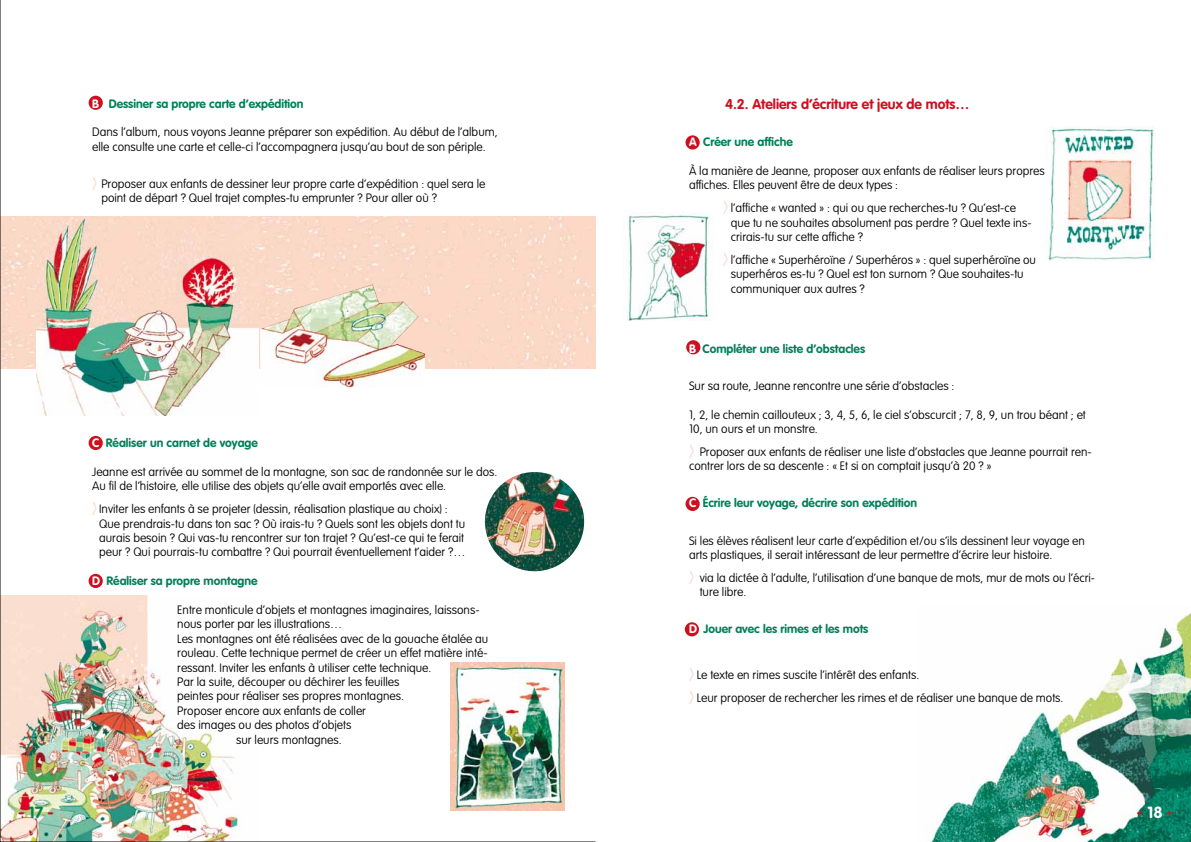
<style>
.page{position:relative;width:1191px;height:842px;background:#fff}
.page>*{position:absolute;margin:0;border:0;box-sizing:border-box;transform-origin:0 0}
.t1{font:700 16px "VAG Rounded";color:#cd0f1f}
.t2{font:700 14px "VAG Rounded";color:#cd0f1f}
.t3{font:100 12px/14.4px "VAG Rounded";color:#000}
.t4{font:700 12px "VAG Rounded";color:#008058}
.s1{color:#fff}
.s2{font-family:"Amatic";font-weight:700;font-size:19px;color:#fad7c5}
.s3{color:#008058}
</style>
<div class="page">
<svg style="left:0;top:0;width:596px;height:842px"></svg>
<img style="left:926px;top:612px;width:265px;height:230px">
<div style="left:685px;top:622px;width:14px;height:14px;background:#cd0f1f;border-radius:50%"></div>
<div style="left:685px;top:497px;width:14px;height:14px;background:#cd0f1f;border-radius:50%"></div>
<div style="left:686px;top:340px;width:14px;height:14px;background:#cd0f1f;border-radius:50%"></div>
<div style="left:685px;top:135px;width:14px;height:15px;background:#cd0f1f;border-radius:50%"></div>
<img style="left:1045px;top:126px;width:109px;height:135px">
<img style="left:628px;top:214px;width:81px;height:106px">
<p class="t4" style="left:92px;top:96px;width:213px"><span class="s1">B</span> Dessiner sa propre carte d’expédition</p>
<p class="t3" style="left:92px;top:125px;width:407px">Dans l’album, nous voyons Jeanne préparer son expédition. Au début de l’album, elle consulte une carte et celle-ci l’accompagnera jusqu’au bout de son périple.</p>
<p class="t3" style="left:101px;top:177px;width:385px;text-indent:-9px"><span class="s2">&gt;</span> Proposer aux enfants de dessiner leur propre carte d’expédition : quel sera le point de départ ? Quel trajet comptes-tu emprunter ? Pour aller où ?</p>
<h1 class="t1" style="left:18px;top:803px;width:37px">- <span class="s3">17</span> -</h1>
<p class="t4" style="left:92px;top:436px;width:167px"><span class="s1">C</span> Réaliser un carnet de voyage</p>
<p class="t3" style="left:92px;top:465px;width:407px">Jeanne est arrivée au sommet de la montagne, son sac de randonnée sur le dos.<br>Au fil de l’histoire, elle utilise des objets qu’elle avait emportés avec elle.</p>
<p class="t3" style="left:99px;top:502px;width:368px;text-indent:-7px"><span class="s2">&gt;</span> Inviter les enfants à se projeter (dessin, réalisation plastique au choix) :<br>Que prendrais-tu dans ton sac ? Où irais-tu ? Quels sont les objets dont tu aurais besoin ? Qui vas-tu rencontrer sur ton trajet ? Qu’est-ce qui te ferait peur ? Qui pourrais-tu combattre ? Qui pourrait éventuellement t’aider ?…</p>
<p class="t4" style="left:92px;top:574px;width:167px"><span class="s1">D</span> Réaliser sa propre montagne</p>
<p class="t3" style="left:177px;top:603px;width:304px">Entre monticule d’objets et montagnes imaginaires, laissons-</p>
<p class="t3" style="left:177px;top:617px;width:167px">nous porter par les illustrations…</p>
<p class="t3" style="left:177px;top:632px;width:312px">Les montagnes ont été réalisées avec de la gouache étalée au</p>
<p class="t3" style="left:177px;top:646px;width:312px">rouleau. Cette technique permet de créer un effet matière inté-</p>
<p class="t3" style="left:177px;top:661px;width:256px">ressant. Inviter les enfants à utiliser cette technique.</p>
<p class="t3" style="left:177px;top:675px;width:224px">Par la suite, découper ou déchirer les feuilles</p>
<p class="t3" style="left:177px;top:689px;width:228px">peintes pour réaliser ses propres montagnes.</p>
<p class="t3" style="left:177px;top:704px;width:190px">Proposer encore aux enfants de coller</p>
<p class="t3" style="left:177px;top:718px;width:176px">des images ou des photos d’objets</p>
<p class="t3" style="left:236px;top:733px;width:107px">sur leurs montagnes.</p>
<p class="t2" style="left:725px;top:96px;width:246px">4.2. Ateliers d’écriture et jeux de mots…</p>
<p class="t4" style="left:689px;top:135px;width:105px"><span class="s1">A</span> Créer une affiche</p>
<p class="t3" style="left:689px;top:164px;width:357px">à la manière de Jeanne, proposer aux enfants de réaliser leurs propres affiches. Elles peuvent être de deux types :</p>
<p class="t3" style="left:731px;top:201px;width:302px;text-indent:-8px"><span class="s2">&gt;</span> l’affiche « wanted » : qui ou que recherches-tu ? Qu’est-ce que tu ne souhaites absolument pas perdre ? Quel texte ins&shy;crirais-tu sur cette affiche ?</p>
<p class="t3" style="left:731px;top:253px;width:307px;text-indent:-8px"><span class="s2">&gt;</span> l’affiche « Superhéroïne / Superhéros » : quel superhéroïne ou superhéros es-tu ? Quel est ton surnom ? Que souhaites-tu communiquer aux autres ?</p>
<p class="t4" style="left:689px;top:341px;width:178px"><span class="s1">B</span> Compléter une liste d’obstacles</p>
<p class="t3" style="left:689px;top:379px;width:267px">Sur sa route, Jeanne rencontre une série d’obstacles :</p>
<p class="t3" style="left:689px;top:407px;width:398px">1, 2, le chemin caillouteux ; 3, 4, 5, 6, le ciel s’obscurcit ; 7, 8, 9, un trou béant ; et<br>10, un ours et un monstre.</p>
<p class="t3" style="left:689px;top:445px;width:404px"><span class="s2">&gt;</span> Proposer aux enfants de réaliser une liste d’obstacles que Jeanne pourrait ren&shy;contrer lors de sa descente : « Et si on comptait jusqu’à 20 ? »</p>
<p class="t4" style="left:689px;top:496px;width:230px"><span class="s1">C</span> écrire leur voyage, décrire son expédition</p>
<p class="t3" style="left:689px;top:533px;width:397px">Si les élèves réalisent leur carte d’expédition et/ou s’ils dessinent leur voyage en arts plastiques, il serait intéressant de leur permettre d’écrire leur histoire.</p>
<p class="t3" style="left:699px;top:571px;width:397px;text-indent:-11px"><span class="s2">&gt;</span> via la dictée à l’adulte, l’utilisation d’une banque de mots, mur de mots ou l’écri&shy;ture libre.</p>
<p class="t4" style="left:689px;top:622px;width:181px"><span class="s1">D</span> Jouer avec les rimes et les mots</p>
<p class="t3" style="left:689px;top:664px;width:376px;line-height:22.8px"><span class="s2">&gt;</span> Le texte en rimes suscite l’intérêt des enfants.<br><span class="s2">&gt;</span> Leur proposer de rechercher les rimes et de réaliser une banque de mots.</p>
<h1 class="t1" style="left:1136px;top:803px;width:38px">- <span class="s1">18</span> -</h1>
</div>
